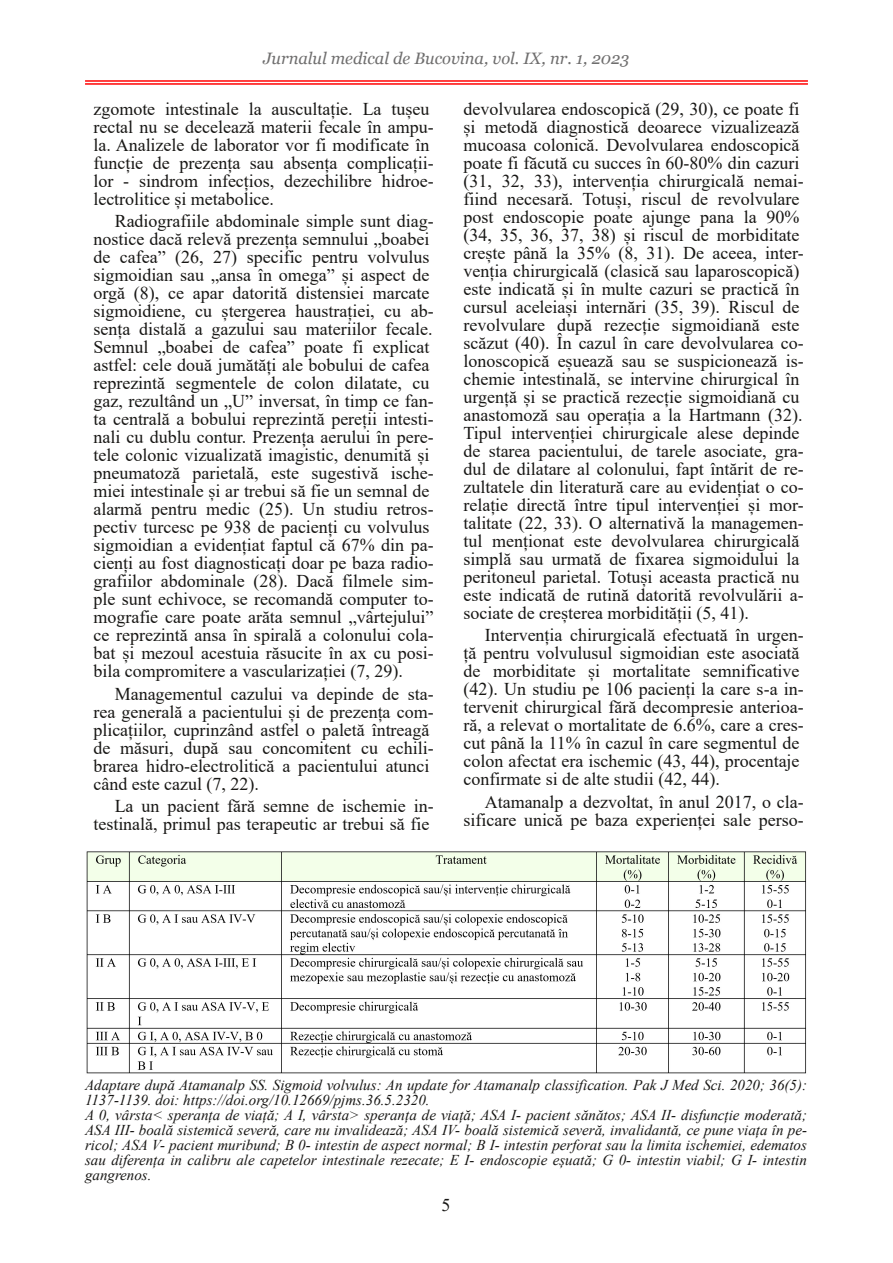
<style>
.page{position:relative;width:893px;height:1263px;background:#fff}
.page>*{position:absolute;margin:0;border:0;box-sizing:border-box;transform-origin:0 0}
.t1{font:18px/18px "Times New Roman";color:#181715}
.t2{font:italic 16.5px "Georgia";color:#6f6e6e}
.t3{font:italic 15px/15px "Times New Roman";color:#181715}
</style>
<div class="page">
<hr style="left:85px;top:80px;width:723px;height:2px;background:#f00">
<hr style="left:85px;top:83px;width:723px;height:2px;background:#f00">
<img style="left:86px;top:851px;width:720px;height:223px">
<p class="t2" style="left:263px;top:48px;width:368px">Jurnalul medical de Bucovina, vol. IX, nr. 1, 2023</p>
<p class="t1" style="left:93px;top:99px;width:342px">zgomote intestinale la auscultație. La tușeu rectal nu se decelează materii fecale în ampu&shy;la. Analizele de laborator vor fi modificate în funcție de prezența sau absența complicații&shy;lor - sindrom infecțios, dezechilibre hidroe&shy;lectrolitice și metabolice.</p>
<p class="t1" style="left:93px;top:212px;width:342px;text-indent:21px">Radiografiile abdominale simple sunt diag&shy;nostice dacă relevă prezența semnului „boabei de cafea” (26, 27) specific pentru volvulus sigmoidian sau „ansa în omega” și aspect de orgă (8), ce apar datorită distensiei marcate sigmoidiene, cu ștergerea haustrației, cu ab&shy;sența distală a gazului sau materiilor fecale.<br>Semnul „boabei de cafea” poate fi explicat astfel: cele două jumătăți ale bobului de cafea reprezintă segmentele de colon dilatate, cu gaz, rezultând un „U” inversat, în timp ce fan&shy;ta centrală a bobului reprezintă pereții intesti&shy;nali cu dublu contur. Prezența aerului în pere&shy;tele colonic vizualizată imagistic, denumită și pneumatoză parietală, este sugestivă ische&shy;miei intestinale și ar trebui să fie un semnal de alarmă pentru medic (25). Un studiu retros&shy;pectiv turcesc pe 938 de pacienți cu volvulus sigmoidian a evidențiat faptul că 67% din pa&shy;cienți au fost diagnosticați doar pe baza radio&shy;grafiilor abdominale (28). Dacă filmele sim&shy;ple sunt echivoce, se recomandă computer to&shy;mografie care poate arăta semnul „vârtejului” ce reprezintă ansa în spirală a colonului cola&shy;bat și mezoul acestuia răsucite în ax cu posi&shy;bila compromitere a vascularizației (7, 29).</p>
<p class="t1" style="left:93px;top:684px;width:342px;text-indent:21px">Managementul cazului va depinde de sta&shy;rea generală a pacientului și de prezența com&shy;plicațiilor, cuprinzând astfel o paletă întreagă de măsuri, după sau concomitent cu echili&shy;brarea hidro-electrolitică a pacientului atunci când este cazul (7, 22).</p>
<p class="t1" style="left:93px;top:797px;width:342px;text-align:right">La un pacient fără semne de ischemie in&shy;testinală, primul pas terapeutic ar trebui să fie</p>
<p class="t1" style="left:463px;top:99px;width:342px">devolvularea endoscopică (29, 30), ce poate fi și metodă diagnostică deoarece vizualizează mucoasa colonică. Devolvularea endoscopică poate fi făcută cu succes în 60-80% din cazuri (31, 32, 33), intervenția chirurgicală nemai&shy;fiind necesară. Totuși, riscul de revolvulare post endoscopie poate ajunge pana la 90% (34, 35, 36, 37, 38) și riscul de morbiditate crește până la 35% (8, 31). De aceea, inter&shy;venția chirurgicală (clasică sau laparoscopică) este indicată și în multe cazuri se practică în cursul aceleiași internări (35, 39). Riscul de revolvulare după rezecție sigmoidiană este scăzut (40). În cazul în care devolvularea co&shy;lonoscopică eșuează sau se suspicionează is&shy;chemie intestinală, se intervine chirurgical în urgență și se practică rezecție sigmoidiană cu anastomoză sau operația a la Hartmann (32).<br>Tipul intervenției chirurgicale alese depinde de starea pacientului, de tarele asociate, gra&shy;dul de dilatare al colonului, fapt întărit de re&shy;zultatele din literatură care au evidențiat o co&shy;relație directă între tipul intervenției și mor&shy;talitate (22, 33). O alternativă la managemen&shy;tul menționat este devolvularea chirurgicală simplă sau urmată de fixarea sigmoidului la peritoneul parietal. Totuși aceasta practică nu este indicată de rutină datorită revolvulării a&shy;sociate de creșterea morbidității (5, 41).</p>
<p class="t1" style="left:463px;top:626px;width:342px;text-indent:21px">Intervenția chirurgicală efectuată în urgen&shy;ță pentru volvulusul sigmoidian este asociată de morbiditate și mortalitate semnificative (42). Un studiu pe 106 pacienți la care s-a in&shy;tervenit chirurgical fără decompresie anterioa&shy;ră, a relevat o mortalitate de 6.6%, care a cres&shy;cut până la 11% în cazul în care segmentul de colon afectat era ischemic (43, 44), procentaje confirmate si de alte studii (42, 44).</p>
<p class="t1" style="left:463px;top:792px;width:342px;text-align:right">Atamanalp a dezvoltat, în anul 2017, o cla&shy;sificare unică pe baza experienței sale perso-</p>
<p class="t3" style="left:85px;top:1077px;width:723px">Adaptare după Atamanalp SS. Sigmoid volvulus: An update for Atamanalp classification. Pak J Med Sci. 2020; 36(5):<br>1137-1139. doi: https://doi.org/10.12669/pjms.36.5.2320.<br>A 0, vârsta&lt; speranța de viață; A I, vârsta&gt; speranța de viață; ASA I- pacient sănătos; ASA II- disfuncție moderată; ASA III- boală sistemică severă, care nu invalidează; ASA IV- boală sistemică severă, invalidantă, ce pune viața în pe&shy;ricol; ASA V- pacient muribund; B 0- intestin de aspect normal; B I- intestin perforat sau la limita ischemiei, edematos sau diferența in calibru ale capetelor intestinale rezecate; E I- endoscopie eșuată; G 0- intestin viabil; G I- intestin gangrenos.</p>
<p class="t1" style="left:441px;top:1196px;width:10px">5</p>
</div>
